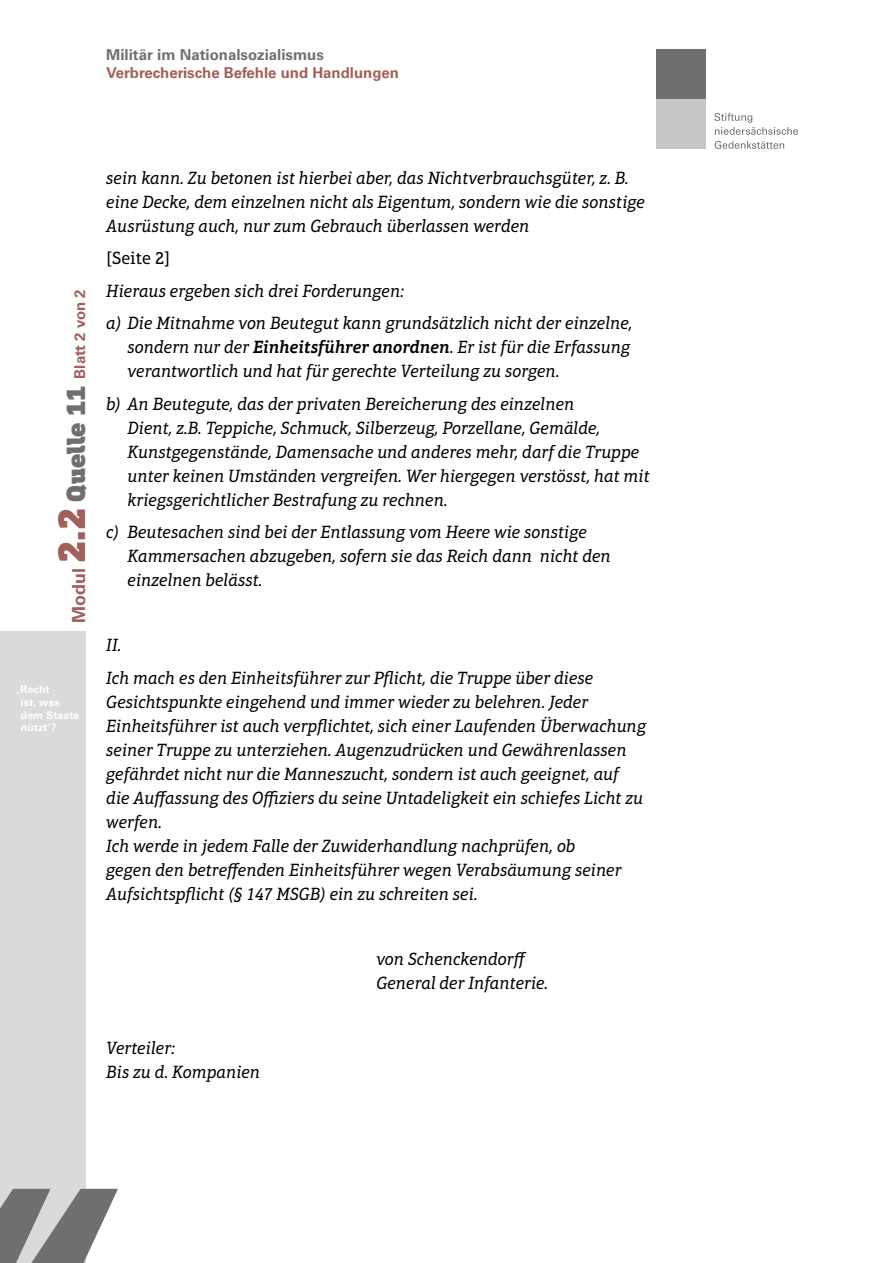
<style>
.page{position:relative;width:893px;height:1263px;background:#fff}
.page>*{position:absolute;margin:0;border:0;box-sizing:border-box;transform-origin:0 0}
.t1{font:italic 18px/24px "Aptifer Slab LT Pro";letter-spacing:-.005em;color:#000}
.t2{font:18px "Aptifer Slab LT Pro";color:#000}
.t3{font:700 15px "Univers LT Pro 65";color:#a16059}
.t4{font:700 15px "Univers LT Pro 65";color:#6f6f6e}
.t5{font:700 10.5px/12.6px "Univers LT Pro 65";letter-spacing:.01em;color:#fff}
.s1{font-size:18px}
.s2{font-family:"DIN Next Slab Pro";font-weight:900;font-size:39px}
.s3{font-family:"DIN Next Slab Pro";font-weight:900;font-size:27px;color:#6f6f6e}
.s4{font-weight:600}
</style>
<div class="page">
<div style="left:656px;top:50px;width:50px;height:49px;background:#6f6f6e"></div>
<div style="left:656px;top:99px;width:50px;height:50px;background:#c5c6c6"></div>
<svg style="left:714px;top:113px;width:84px;height:22px"></svg>
<svg style="left:715px;top:141px;width:69px;height:8px"></svg>
<div style="left:0;top:631px;width:85px;height:632px;background:#dadada"></div>
<svg style="left:0;top:1189px;width:118px;height:74px"></svg>
<p class="t4" style="left:106px;top:46px;width:219px">Militär im Nationalsozialismus</p>
<p class="t3" style="left:106px;top:64px;width:294px">Verbrecherische Befehle und Handlungen</p>
<p class="t3" style="left:71px;top:623px;width:335px;rotate:-90deg"><span class="s1">Modul</span> <span class="s2">2.2</span> <span class="s3">Quelle 11</span> Blatt 2 von 2</p>
<p class="t5" style="left:21px;top:683px;width:60px;text-indent:-4px">‚Recht<br>ist, was dem Staate nützt‘?</p>
<p class="t1" style="left:106px;top:166px;width:540px">sein kann. Zu betonen ist hierbei aber, das Nichtverbrauchsgüter, z. B. eine Decke, dem einzelnen nicht als Eigentum, sondern wie die sonstige<br>Ausrüstung auch, nur zum Gebrauch überlassen werden</p>
<p class="t2" style="left:106px;top:248px;width:65px">[Seite 2]</p>
<p class="t1" style="left:106px;top:274px;width:528px;line-height:32.5px">Hieraus ergeben sich drei Forderungen:<br>a) Die Mitnahme von Beutegut kann grundsätzlich nicht der einzelne,</p>
<p class="t1" style="left:128px;top:335px;width:504px">sondern nur der <span class="s4">Einheitsführer anordnen</span>. Er ist für die Erfassung verantwortlich und hat für gerechte Verteilung zu sorgen.</p>
<p class="t1" style="left:128px;top:392px;width:524px;text-indent:-21px">b) An Beutegute, das der privaten Bereicherung des einzelnen<br>Dient, z.B. Teppiche, Schmuck, Silberzeug, Porzellane, Gemälde, Kunstgegenstände, Damensache und anderes mehr, darf die Truppe unter keinen Umständen vergreifen. Wer hiergegen verstösst, hat mit kriegsgerichtlicher Bestrafung zu rechnen.</p>
<p class="t1" style="left:128px;top:520px;width:485px;text-indent:-21px">c) Beutesachen sind bei der Entlassung vom Heere wie sonstige<br>Kammersachen abzugeben, sofern sie das Reich dann nicht den einzelnen belässt.</p>
<p class="t1" style="left:106px;top:629px;width:489px;line-height:32.5px">II.<br>Ich mach es den Einheitsführer zur Pflicht, die Truppe über diese</p>
<p class="t1" style="left:106px;top:690px;width:541px">Gesichtspunkte eingehend und immer wieder zu belehren. Jeder Einheitsführer ist auch verpflichtet, sich einer Laufenden Überwachung seiner Truppe zu unterziehen. Augenzudrücken und Gewährenlassen gefährdet nicht nur die Manneszucht, sondern ist auch geeignet, auf die Auffassung des Offiziers du seine Untadeligkeit ein schiefes Licht zu werfen.<br>Ich werde in jedem Falle der Zuwiderhandlung nachprüfen, ob<br>gegen den betreffenden Einheitsführer wegen Verabsäumung seiner Aufsichtspflicht (§ 147 MSGB) ein zu schreiten sei.</p>
<p class="t1" style="left:376px;top:946px;width:173px">von Schenckendorff<br>General der Infanterie.</p>
<p class="t1" style="left:106px;top:1035px;width:156px">Verteiler:<br>Bis zu d. Kompanien</p>
</div>
